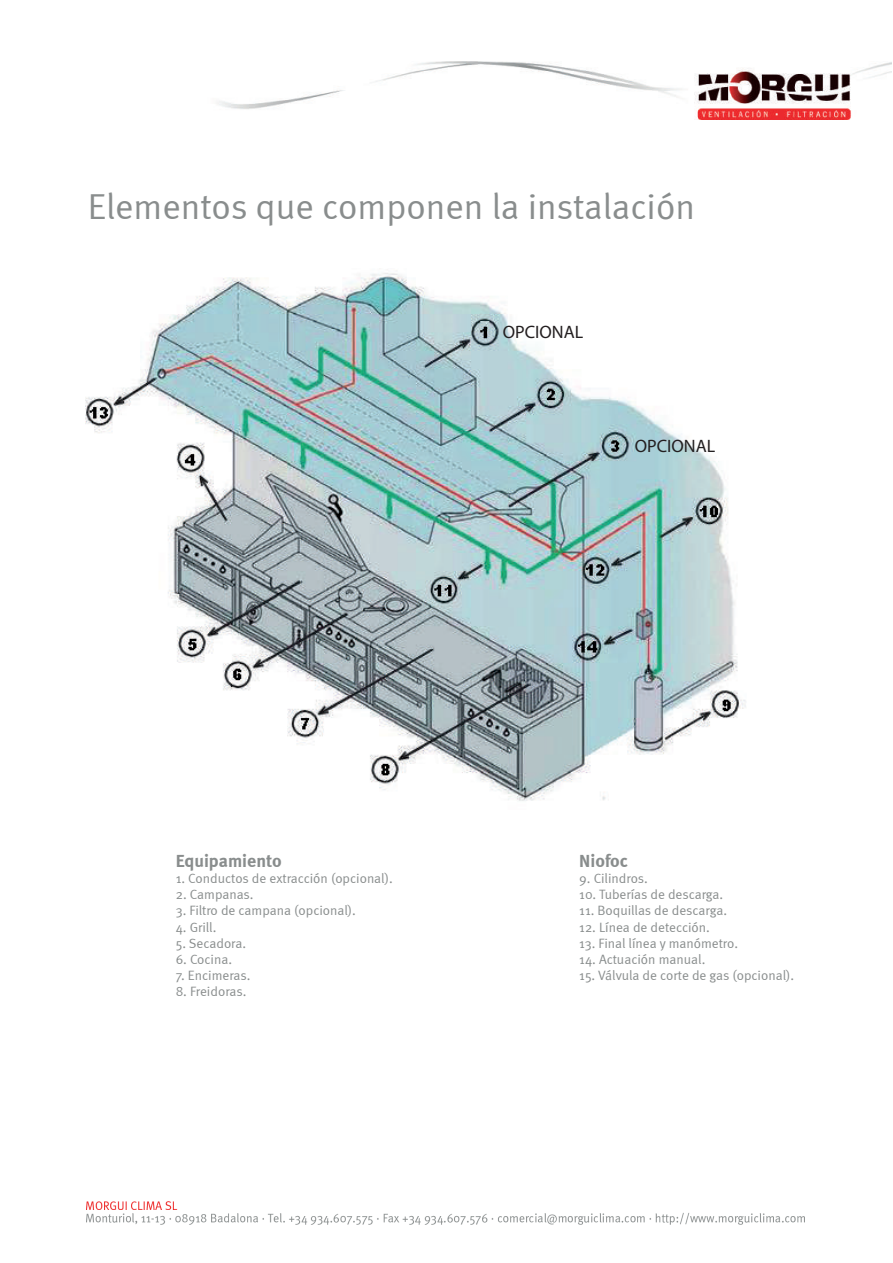
<style>
.page{position:relative;width:893px;height:1263px;background:#fff}
.page>*{position:absolute;margin:0;border:0;box-sizing:border-box;transform-origin:0 0}
.t1{font:36px "Meta Normal";color:#898d8d}
.t2{font:700 18px "Meta";color:#898d8d}
.t3{font:18px "Myriad Pro";color:#231f20}
.t4{font:13.5px "Meta Normal";color:#898d8d}
</style>
<div class="page">
<img style="left:217px;top:61px;width:674px;height:58px">
<img style="left:86px;top:1201px;width:718px;height:23px">
<img style="left:86px;top:273px;width:660px;height:528px">
<h1 class="t1" style="left:88px;top:186px;width:609px">Elementos que componen la instalación</h1>
<h2 class="t3" style="left:503px;top:321px;width:82px">OPCIONAL</h2>
<h2 class="t3" style="left:635px;top:434px;width:82px">OPCIONAL</h2>
<h2 class="t2" style="left:176px;top:850px;width:108px">Equipamiento</h2>
<p class="t4" style="left:176px;top:870px;width:218px">1. Conductos de extracción (opcional).</p>
<p class="t4" style="left:176px;top:887px;width:79px">2. Campanas.</p>
<p class="t4" style="left:176px;top:903px;width:182px">3. Filtro de campana (opcional).</p>
<p class="t4" style="left:176px;top:919px;width:42px">4. Grill.</p>
<p class="t4" style="left:176px;top:935px;width:72px">5. Secadora.</p>
<p class="t4" style="left:176px;top:951px;width:58px">6. Cocina.</p>
<p class="t4" style="left:176px;top:968px;width:76px">7. Encimeras.</p>
<p class="t4" style="left:176px;top:984px;width:72px">8. Freidoras.</p>
<h2 class="t2" style="left:579px;top:850px;width:50px">Niofoc</h2>
<p class="t4" style="left:579px;top:870px;width:70px">9. Cilindros.</p>
<p class="t4" style="left:579px;top:887px;width:146px">10. Tuberías de descarga.</p>
<p class="t4" style="left:579px;top:903px;width:149px">11. Boquillas de descarga.</p>
<p class="t4" style="left:579px;top:919px;width:132px">12. Línea de detección.</p>
<p class="t4" style="left:579px;top:935px;width:160px">13. Final línea y manómetro.</p>
<p class="t4" style="left:579px;top:951px;width:128px">14. Actuación manual.</p>
<p class="t4" style="left:579px;top:968px;width:216px">15. Válvula de corte de gas (opcional).</p>
</div>
